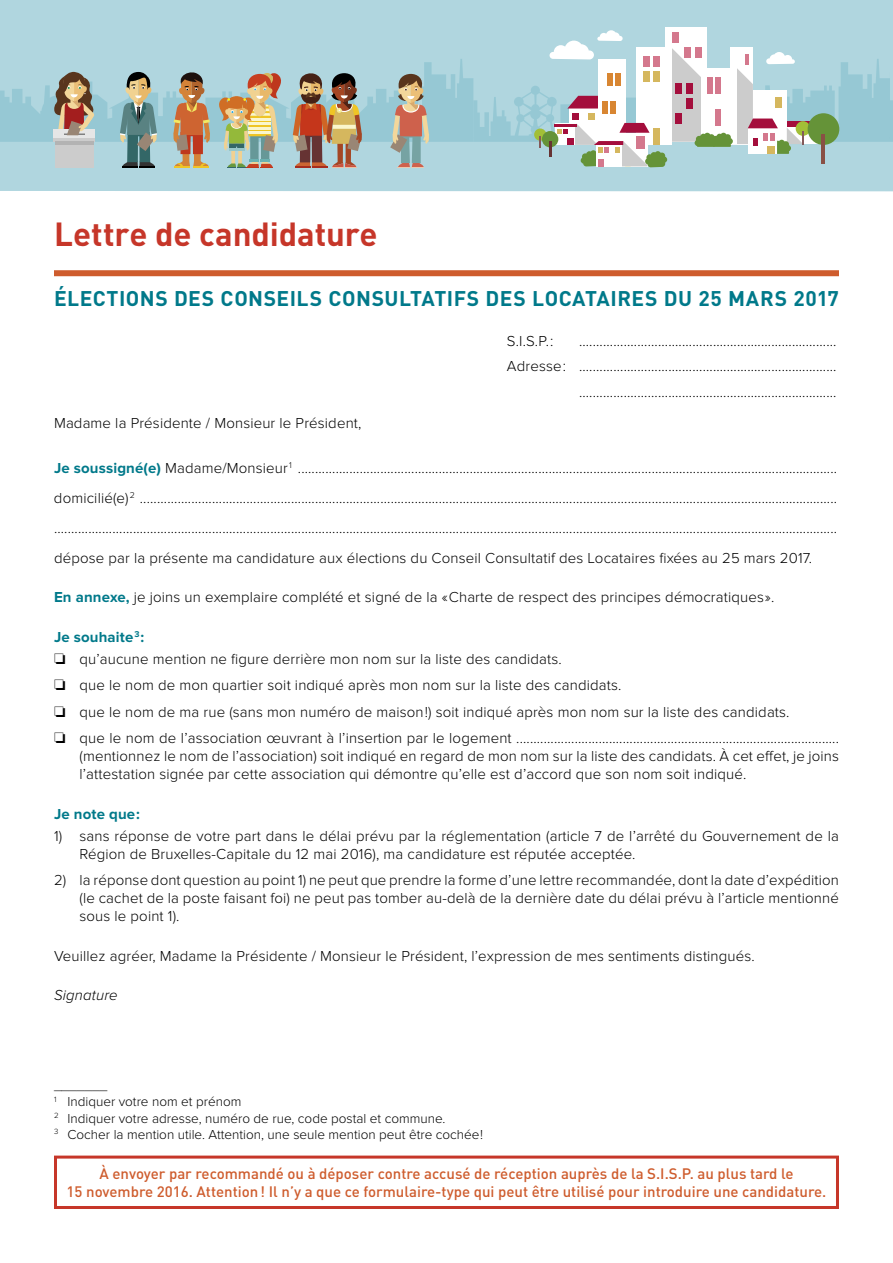
<style>
.page{position:relative;width:893px;height:1263px;background:#fff}
.page>*{position:absolute;margin:0;border:0;box-sizing:border-box;transform-origin:0 0}
.t1{font:700 33px "DIN";letter-spacing:-.005em;color:#c63629}
.t2{font:700 21px "DIN";letter-spacing:.02em;color:#00798a}
.t3{font:300 15px/18px "Proxima Nova";letter-spacing:.01em;color:#000}
.t4{font:500 15px/18px "DIN";color:#ce5c2d;text-align:center}
.t5{font:700 15px "Proxima Nova";letter-spacing:.01em;color:#00798a}
.t6{font:italic 300 15px "Proxima Nova";letter-spacing:.01em;color:#000}
.t7{font:300 13.5px/16.2px "Proxima Nova";color:#000}
.s1{font-weight:700;color:#00798a}
</style>
<div class="page">
<div style="left:54px;top:270px;width:785px;height:6px;background:#ce5c2d"></div>
<div style="left:54px;top:1155px;width:785px;height:54px;border:3px solid #c63629"></div>
<div style="left:0;top:0;width:893px;height:191px;background:#b0d6df"></div>
<div style="left:665px;top:27px;width:42px;height:115px;background:#fff"></div>
<svg style="left:0;top:30px;width:893px;height:138px"></svg>
<h1 class="t1" style="left:54px;top:213px;width:325px">Lettre de candidature</h1>
<h2 class="t2" style="left:54px;top:284px;width:786px">ÉLECTIONS DES CONSEILS CONSULTATIFS DES LOCATAIRES DU 25 MARS 2017</h2>
<p class="t3" style="left:54px;top:414px;width:309px">Madame la Présidente / Monsieur le Président,</p>
<p class="t3" style="left:507px;top:332px;width:48px">S.I.S.P. :</p>
<p class="t3" style="left:507px;top:328px;width:331px;line-height:25.5px;text-align:right">...........................................................................<br>Adresse : ........................................................................... ...........................................................................</p>
<p class="t3" style="left:54px;top:453px;width:785px;line-height:30px;text-align:justify"><span class="s1">Je soussigné(e)</span> Madame/Monsieur <sup>1</sup> ............................................................................................................................................................. domicilié(e) <sup>2</sup> ........................................................................................................................................................................................................... .................................................................................................................................................................................................................................... dépose par la présente ma candidature aux élections du Conseil Consultatif des Locataires fixées au 25 mars 2017.</p>
<p class="t3" style="left:54px;top:588px;width:722px"><span class="s1">En annexe,</span> je joins un exemplaire complété et signé de la « Charte de respect des principes démocratiques ».</p>
<p class="t3" style="left:54px;top:626px;width:509px;line-height:22.2px"><span class="s1">Je souhaite</span> <sup>3</sup> <span class="s1">:<br></span>❏ qu’aucune mention ne figure derrière mon nom sur la liste des candidats.</p>
<p class="t3" style="left:54px;top:672px;width:786px;line-height:26.5px">❏ que le nom de mon quartier soit indiqué après mon nom sur la liste des candidats.<br>❏ que le nom de ma rue (sans mon numéro de maison !) soit indiqué après mon nom sur la liste des candidats.<br>❏ que le nom de l’association œuvrant à l’insertion par le logement ..............................................................................................</p>
<p class="t3" style="left:80px;top:747px;width:761px">(mentionnez le nom de l’association) soit indiqué en regard de mon nom sur la liste des candidats. À cet effet, je joins l’attestation signée par cette association qui démontre qu’elle est d’accord que son nom soit indiqué.</p>
<p class="t5" style="left:54px;top:805px;width:87px">Je note que :</p>
<p class="t3" style="left:80px;top:827px;width:761px;text-indent:-26px">1) sans réponse de votre part dans le délai prévu par la réglementation (article 7 de l’arrêté du Gouvernement de la<br>Région de Bruxelles-Capitale du 12 mai 2016), ma candidature est réputée acceptée.</p>
<p class="t3" style="left:80px;top:871px;width:761px;text-align:justify;text-indent:-26px">2) la réponse dont question au point 1) ne peut que prendre la forme d’une lettre recommandée, dont la date d’expédition (le cachet de la poste faisant foi) ne peut pas tomber au-delà de la dernière date du délai prévu à l’article mentionné sous le point 1).</p>
<p class="t3" style="left:54px;top:947px;width:702px">Veuillez agréer, Madame la Présidente / Monsieur le Président, l’expression de mes sentiments distingués.</p>
<p class="t6" style="left:54px;top:986px;width:65px">Signature</p>
<p class="t7" style="left:54px;top:1078px;width:431px">_______<br><sup>1</sup> Indiquer votre nom et prénom<br><sup>2</sup> Indiquer votre adresse, numéro de rue, code postal et commune.<br><sup>3</sup> Cocher la mention utile. Attention, une seule mention peut être cochée !</p>
<p class="t4" style="left:67px;top:1164px;width:761px">À envoyer par recommandé ou à déposer contre accusé de réception auprès de la S.I.S.P. au plus tard le<br>15 novembre 2016. Attention! Il n’y a que ce formulaire-type qui peut être utilisé pour introduire une candidature.</p>
</div>
